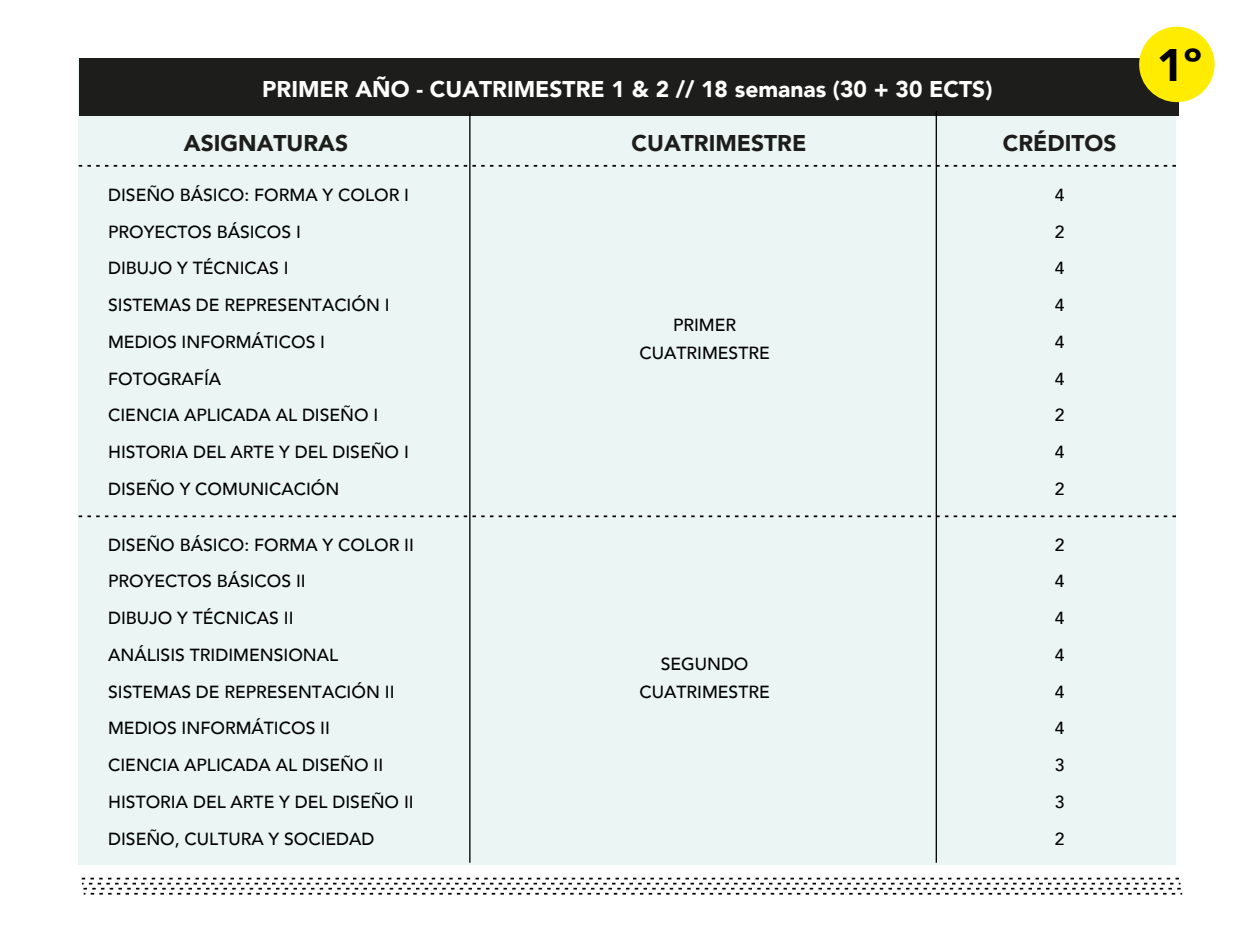
<style>
.page{position:relative;width:1260px;height:945px;background:#fff}
.page>*{position:absolute;margin:0;border:0;box-sizing:border-box;transform-origin:0 0}
.t1{font:900 45.5px "Avenir";color:#000}
.t2{font:900 22.75px "Avenir";color:#fff}
.t3{font:900 22.75px "Avenir";color:#1d1d1b}
.t4{font:500 17.5px/36.8px "Avenir";color:#000}
</style>
<div class="page">
<div style="left:79px;top:59px;width:1097px;height:806px;background:#ebf5f4"></div>
<div style="left:79px;top:59px;width:1100px;height:57px;background:#1d1d1b"></div>
<div style="left:1139px;top:27px;width:76px;height:75px;background:#ffec00;border-radius:50%"></div>
<svg style="left:79px;top:165px;width:1097px;height:2px"></svg>
<hr style="left:469px;top:112px;width:2px;height:751px;background:#000">
<hr style="left:936px;top:111px;width:1px;height:752px;background:#000">
<svg style="left:82px;top:878px;width:1100px;height:17px"></svg>
<svg style="left:79px;top:515px;width:1097px;height:2px"></svg>
<h2 class="t2" style="left:262px;top:70px;width:732px">PRIMER AÑO - CUATRIMESTRE 1 &amp; 2 // 18 semanas (30 + 30 ECTS)</h2>
<h2 class="t3" style="left:184px;top:123px;width:166px">ASIGNATURAS</h2>
<h2 class="t3" style="left:632px;top:123px;width:176px">CUATRIMESTRE</h2>
<h2 class="t3" style="left:1003px;top:123px;width:115px">CRÉDITOS</h2>
<p class="t4" style="left:108px;top:176px;width:303px">DISEÑO BÁSICO: FORMA Y COLOR I<br>PROYECTOS BÁSICOS I<br>DIBUJO Y TÉCNICAS I<br>SISTEMAS DE REPRESENTACIÓN I<br>MEDIOS INFORMÁTICOS I<br>FOTOGRAFÍA<br>CIENCIA APLICADA AL DISEÑO I<br>HISTORIA DEL ARTE Y DEL DISEÑO I<br>DISEÑO Y COMUNICACIÓN</p>
<p class="t4" style="left:108px;top:525px;width:307px">DISEÑO BÁSICO: FORMA Y COLOR II<br>PROYECTOS BÁSICOS II<br>DIBUJO Y TÉCNICAS II<br>ANÁLISIS TRIDIMENSIONAL<br>SISTEMAS DE REPRESENTACIÓN II<br>MEDIOS INFORMÁTICOS II<br>CIENCIA APLICADA AL DISEÑO II<br>HISTORIA DEL ARTE Y DEL DISEÑO II<br>DISEÑO, CULTURA Y SOCIEDAD</p>
<p class="t4" style="left:1055px;top:176px;width:11px;text-align:justify">4<br>2<br>4<br>4<br>4<br>4<br>2<br>4<br>2</p>
<p class="t4" style="left:640px;top:310px;width:132px;line-height:28px;text-align:center">PRIMER<br>CUATRIMESTRE</p>
<p class="t4" style="left:1055px;top:525px;width:11px;text-align:justify">2<br>4<br>4<br>4<br>4<br>4<br>3<br>3<br>2</p>
<p class="t4" style="left:640px;top:649px;width:132px;line-height:28px;text-align:center">SEGUNDO<br>CUATRIMESTRE</p>
<h1 class="t1" style="left:1157px;top:26px;width:46px">1º</h1>
</div>
